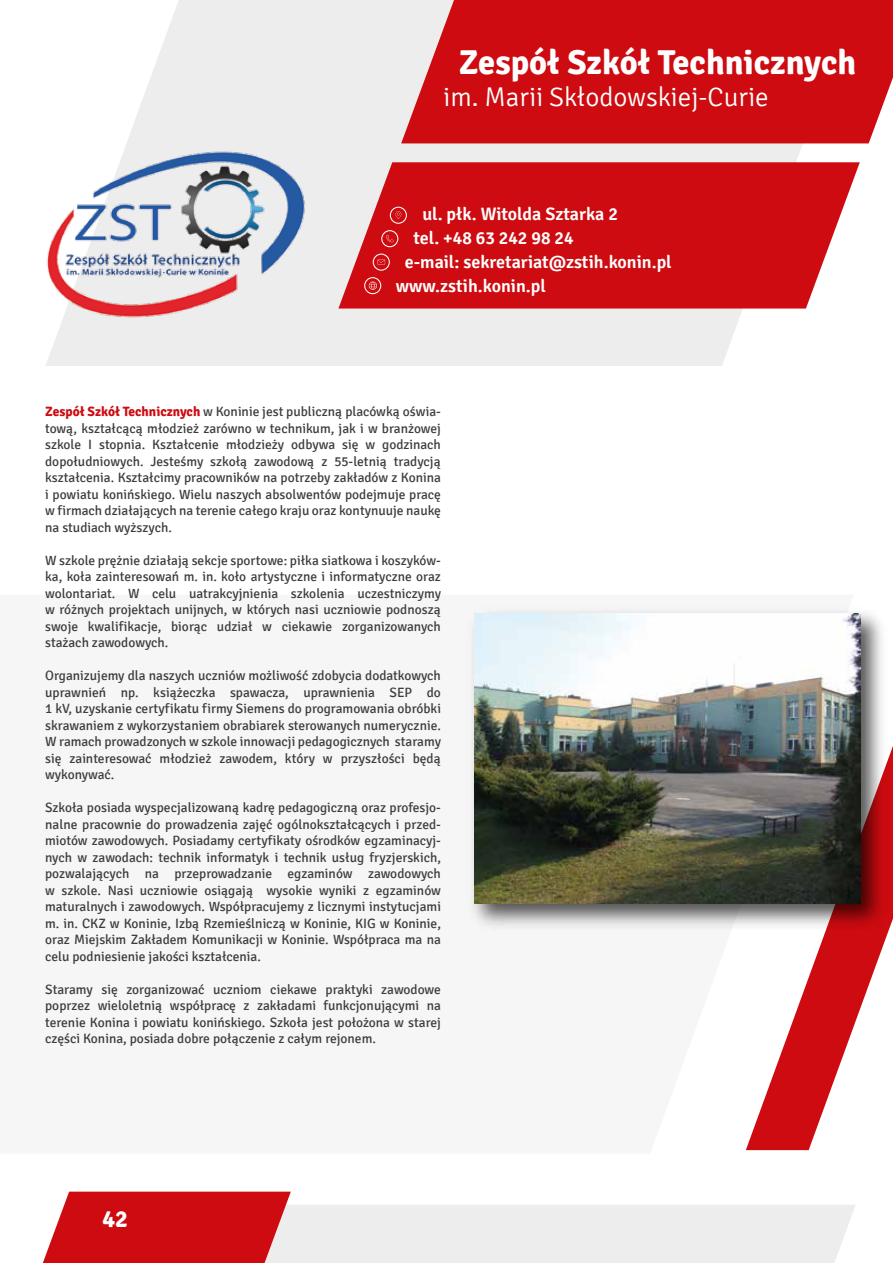
<style>
.page{position:relative;width:893px;height:1263px;background:#fff}
.page>*{position:absolute;margin:0;border:0;box-sizing:border-box;transform-origin:0 0}
.t1{font:700 34.5px "Signika";color:#fff}
.t2{font:300 27px "Signika";color:#fff}
.t3{font:700 24px "Signika";color:#fff}
.t4{font:600 18px "Signika";color:#fff}
.t5{font:13.5px/16.5px "Signika";color:#3c3c3b;text-align:justify}
.s1{font-weight:700;color:#cd0b10}
</style>
<div class="page">
<svg style="left:854px;top:935px;width:33px;height:91px"></svg>
<svg style="left:746px;top:935px;width:108px;height:216px;fill:#cd0b10"></svg>
<img style="left:468px;top:607px;width:425px;height:328px">
<img style="left:474px;top:614px;width:387px;height:289px">
<svg style="left:46px;top:0;width:809px;height:366px;fill:#ededed"></svg>
<div style="left:401px;top:0;width:492px;height:143px;background:#cd0b10"></div>
<svg style="left:338px;top:162px;width:522px;height:147px;fill:#cd0b10"></svg>
<svg style="left:390px;top:207px;width:17px;height:17px"></svg>
<svg style="left:381px;top:230px;width:17px;height:17px"></svg>
<svg style="left:373px;top:254px;width:17px;height:17px"></svg>
<svg style="left:364px;top:277px;width:17px;height:17px"></svg>
<img style="left:46px;top:147px;width:263px;height:175px">
<svg style="left:43px;top:1191px;width:812px;height:72px"></svg>
<p class="t1" style="left:459px;top:41px;width:399px">Zespół Szkół Technicznych</p>
<p class="t2" style="left:443px;top:82px;width:327px">im. Marii Skłodowskiej-Curie</p>
<p class="t4" style="left:422px;top:204px;width:197px">ul. płk. Witolda Sztarka 2</p>
<p class="t4" style="left:414px;top:228px;width:162px">tel. +48 63 242 98 24</p>
<p class="t4" style="left:405px;top:252px;width:269px">e-mail: sekretariat@zstih.konin.pl</p>
<p class="t4" style="left:396px;top:276px;width:152px">www.zstih.konin.pl</p>
<p class="t5" style="left:45px;top:403px;width:397px"><span class="s1">Zespół Szkół Technicznych</span> w Koninie jest publiczną placówką oświa&shy;tową, kształcącą młodzież zarówno w technikum, jak i w branżowej szkole I stopnia. Kształcenie młodzieży odbywa się w godzinach dopołudniowych. Jesteśmy szkołą zawodową z 55-letnią tradycją kształcenia. Kształcimy pracowników na potrzeby zakładów z Konina i powiatu konińskiego. Wielu naszych absolwentów podejmuje pracę w firmach działających na terenie całego kraju oraz kontynuuje naukę na studiach wyższych.</p>
<p class="t5" style="left:45px;top:552px;width:397px">W szkole prężnie działają sekcje sportowe: piłka siatkowa i koszyków&shy;ka, koła zainteresowań m. in. koło artystyczne i informatyczne oraz wolontariat. W celu uatrakcyjnienia szkolenia uczestniczymy w różnych projektach unijnych, w których nasi uczniowie podnoszą swoje kwalifikacje, biorąc udział w ciekawie zorganizowanych stażach zawodowych.</p>
<p class="t5" style="left:45px;top:667px;width:397px">Organizujemy dla naszych uczniów możliwość zdobycia dodatkowych uprawnień np. książeczka spawacza, uprawnienia SEP do 1 kV, uzyskanie certyfikatu firmy Siemens do programowania obróbki skrawaniem z wykorzystaniem obrabiarek sterowanych numerycznie.<br>W ramach prowadzonych w szkole innowacji pedagogicznych staramy się zainteresować młodzież zawodem, który w przyszłości będą wykonywać.</p>
<p class="t5" style="left:45px;top:799px;width:397px">Szkoła posiada wyspecjalizowaną kadrę pedagogiczną oraz profesjo&shy;nalne pracownie do prowadzenia zajęć ogólnokształcących i przed&shy;miotów zawodowych. Posiadamy certyfikaty ośrodków egzaminacyj&shy;nych w zawodach: technik informatyk i technik usług fryzjerskich, pozwalających na przeprowadzanie egzaminów zawodowych w szkole. Nasi uczniowie osiągają wysokie wyniki z egzaminów maturalnych i zawodowych. Współpracujemy z licznymi instytucjami m. in. CKZ w Koninie, Izbą Rzemieślniczą w Koninie, KIG w Koninie, oraz Miejskim Zakładem Komunikacji w Koninie. Współpraca ma na celu podniesienie jakości kształcenia.</p>
<p class="t5" style="left:45px;top:981px;width:397px">Staramy się zorganizować uczniom ciekawe praktyki zawodowe poprzez wieloletnią współpracę z zakładami funkcjonującymi na terenie Konina i powiatu konińskiego. Szkoła jest położona w starej części Konina, posiada dobre połączenie z całym rejonem.</p>
<p class="t3" style="left:102px;top:1205px;width:27px">42</p>
</div>
